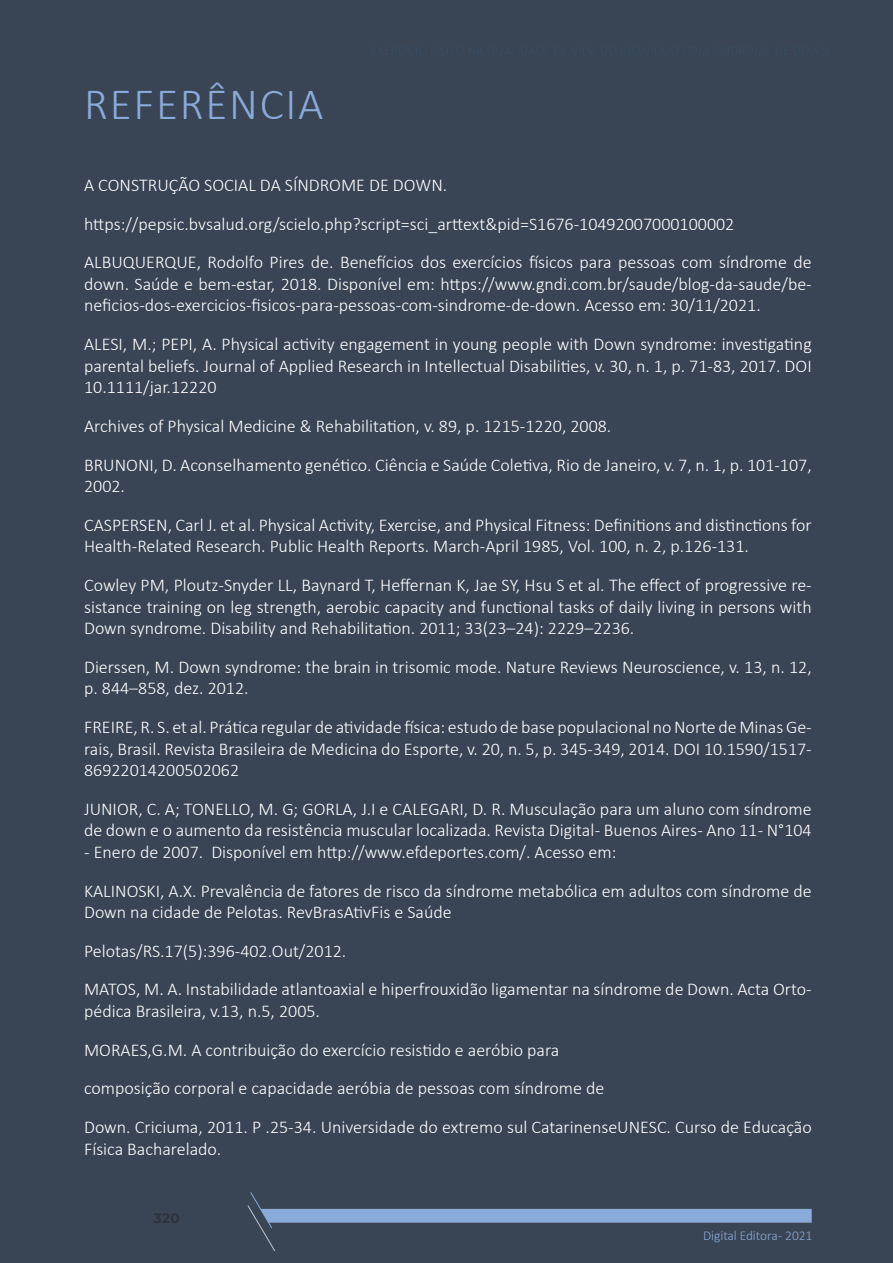
<style>
.page{position:relative;width:893px;height:1263px;background:#394454}
.page>*{position:absolute;margin:0;border:0;box-sizing:border-box;transform-origin:0 0}
.t1{font:300 45px "Calibri";letter-spacing:.04em;color:#8aaad9}
.t2{font:300 18px/38.5px "Calibri";color:#fff}
.t3{font:300 13.5px "Calibri";letter-spacing:-.005em;color:#8aaad9}
.t4{font:700 13.5px "Montserrat";color:#2e333c}
</style>
<div class="page">
<svg style="left:247px;top:1192px;width:565px;height:59px"></svg>
<h1 class="t1" style="left:84px;top:76px;width:241px">REFERÊNCIA</h1>
<p class="t2" style="left:84px;top:166px;width:729px">A CONSTRUÇÃO SOCIAL DA SÍNDROME DE DOWN. https://pepsic.bvsalud.org/scielo.php?script=sci_arttext&amp;pid=S1676-10492007000100002<br>ALBUQUERQUE, Rodolfo Pires de. Benefícios dos exercícios físicos para pessoas com síndrome de</p>
<p class="t2" style="left:84px;top:273px;width:729px;line-height:21.6px">down. Saúde e bem-estar, 2018. Disponível em: https://www.gndi.com.br/saude/blog-da-saude/be&shy;neficios-dos-exercicios-fisicos-para-pessoas-com-sindrome-de-down. Acesso em: 30/11/2021.</p>
<p class="t2" style="left:84px;top:333px;width:729px;line-height:21.6px;text-align:justify">ALESI, M.; PEPI, A. Physical activity engagement in young people with Down syndrome: investigating parental beliefs. Journal of Applied Research in Intellectual Disabilities, v. 30, n. 1, p. 71-83, 2017. DOI 10.1111/jar.12220</p>
<p class="t2" style="left:84px;top:406px;width:729px">Archives of Physical Medicine &amp; Rehabilitation, v. 89, p. 1215-1220, 2008.<br>BRUNONI, D. Aconselhamento genético. Ciência e Saúde Coletiva, Rio de Janeiro, v. 7, n. 1, p. 101-107,</p>
<p class="t2" style="left:84px;top:467px;width:729px">2002.<br>CASPERSEN, Carl J. et al. Physical Activity, Exercise, and Physical Fitness: Definitions and distinctions for</p>
<p class="t2" style="left:84px;top:527px;width:729px">Health-Related Research. Public Health Reports. March-April 1985, Vol. 100, n. 2, p.126-131.<br>Cowley PM, Ploutz-Snyder LL, Baynard T, Heffernan K, Jae SY, Hsu S et al. The effect of progressive re-</p>
<p class="t2" style="left:84px;top:596px;width:729px;line-height:21.6px">sistance training on leg strength, aerobic capacity and functional tasks of daily living in persons with<br>Down syndrome. Disability and Rehabilitation. 2011; 33(23–24): 2229–2236.</p>
<p class="t2" style="left:84px;top:656px;width:729px;line-height:21.6px">Dierssen, M. Down syndrome: the brain in trisomic mode. Nature Reviews Neuroscience, v. 13, n. 12, p. 844–858, dez. 2012.</p>
<p class="t2" style="left:84px;top:716px;width:729px;line-height:21.6px;text-align:justify">FREIRE, R. S. et al. Prática regular de atividade física: estudo de base populacional no Norte de Minas Ge&shy;rais, Brasil. Revista Brasileira de Medicina do Esporte, v. 20, n. 5, p. 345-349, 2014. DOI 10.1590/1517- 86922014200502062</p>
<p class="t2" style="left:84px;top:798px;width:729px;line-height:21.6px">JUNIOR, C. A; TONELLO, M. G; GORLA, J.I e CALEGARI, D. R. Musculação para um aluno com síndrome de down e o aumento da resistência muscular localizada. Revista Digital - Buenos Aires - Ano 11 - N°104</p>
<p class="t2" style="left:84px;top:832px;width:729px">- Enero de 2007. Disponível em http://www.efdeportes.com/. Acesso em:<br>KALINOSKI, A.X. Prevalência de fatores de risco da síndrome metabólica em adultos com síndrome de</p>
<p class="t2" style="left:84px;top:893px;width:729px">Down na cidade de Pelotas. RevBrasAtivFis e Saúde<br>Pelotas/RS.17(5):396-402.Out/2012.<br>MATOS, M. A. Instabilidade atlantoaxial e hiperfrouxidão ligamentar na síndrome de Down. Acta Orto-</p>
<p class="t2" style="left:84px;top:992px;width:729px">pédica Brasileira, v.13, n.5, 2005.<br>MORAES,G.M. A contribuição do exercício resistido e aeróbio para<br>composição corporal e capacidade aeróbia de pessoas com síndrome de<br>Down. Criciuma, 2011. P .25-34. Universidade do extremo sul CatarinenseUNESC. Curso de Educação</p>
<p class="t2" style="left:84px;top:1129px;width:139px">Física Bacharelado.</p>
<p class="t4" style="left:154px;top:1208px;width:27px">320</p>
<p class="t3" style="left:703px;top:1227px;width:111px">Digital Editora - 2021</p>
</div>
